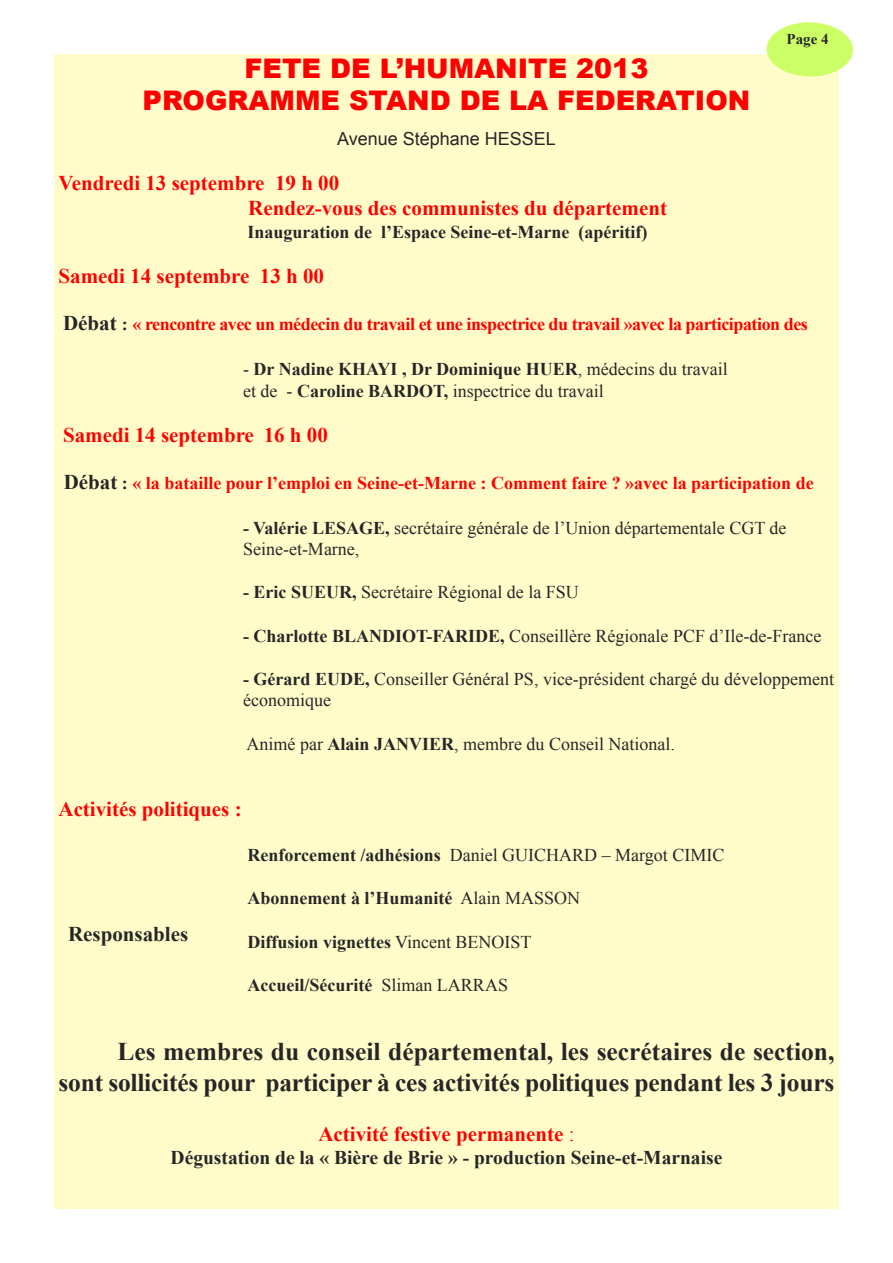
<style>
.page{position:relative;width:893px;height:1263px;background:#fff}
.page>*{position:absolute;margin:0;border:0;box-sizing:border-box;transform-origin:0 0}
.t1{font:900 27px/32.4px "Arial";color:#f00;text-align:center}
.t2{font:700 25.5px/30.6px "Times New Roman";letter-spacing:-.01em;color:#272627;text-align:right}
.t3{font:700 21px/25.2px "Times New Roman";color:#f00}
.t4{font:700 21px "Times New Roman";color:#272627}
.t5{font:700 19.5px "Times New Roman";color:#272627}
.t6{font:18px/21.6px "Times New Roman";color:#272627}
.t7{font:700 18px "Times New Roman";color:#272627}
.t8{font:700 18px "Times New Roman";letter-spacing:-.025em;color:#f00}
.t9{font:700 18px "Times New Roman";color:#f00}
.t10{font:18px "Arial";color:#272627}
.t11{font:700 15px "Times New Roman";color:#272627}
.s1{font-size:21px;color:#272627}
.s2{color:#272627}
.s3{font-weight:700}
.s4{font-weight:400}
</style>
<div class="page">
<div style="left:54px;top:54px;width:785px;height:1155px;background:#fffcca"></div>
<div style="left:766px;top:22px;width:87px;height:55px;background:#cf6;border-radius:50%"></div>
<p class="t11" style="left:786px;top:31px;width:44px">Page 4</p>
<h1 class="t1" style="left:143px;top:51px;width:609px">FETE DE L’HUMANITE 2013<br>PROGRAMME STAND DE LA FEDERATION</h1>
<p class="t10" style="left:337px;top:129px;width:220px">Avenue Stéphane HESSEL</p>
<p class="t3" style="left:248px;top:170px;width:420px;text-indent:-190px">Vendredi 13 septembre 19 h 00<br>Rendez-vous des communistes du département</p>
<p class="t7" style="left:248px;top:222px;width:401px">Inauguration de l’Espace Seine-et-Marne (apéritif)</p>
<p class="t3" style="left:58px;top:264px;width:267px">Samedi 14 septembre 13 h 00</p>
<p class="t8" style="left:63px;top:314px;width:746px"><span class="s1">Débat</span> <span class="s2">:</span> « rencontre avec un médecin du travail et une inspectrice du travail »avec la participation des</p>
<p class="t6" style="left:243px;top:358px;width:486px">- <span class="s3">Dr Nadine KHAYI , Dr Dominique HUER</span>, médecins du travail et de - <span class="s3">Caroline BARDOT,</span> inspectrice du travail</p>
<p class="t3" style="left:63px;top:422px;width:266px">Samedi 14 septembre 16 h 00</p>
<p class="t9" style="left:64px;top:472px;width:751px"><span class="s1">Débat</span> <span class="s2">:</span> « la bataille pour l’emploi en Seine-et-Marne : Comment faire ? »avec la participation de</p>
<p class="t6" style="left:243px;top:517px;width:545px"><span class="s3">- Valérie LESAGE,</span> secrétaire générale de l’Union départementale CGT de<br>Seine-et-Marne,</p>
<p class="t6" style="left:243px;top:581px;width:337px"><span class="s3">- Eric SUEUR,</span> Secrétaire Régional de la FSU</p>
<p class="t6" style="left:243px;top:625px;width:580px"><span class="s3">- Charlotte BLANDIOT-FARIDE,</span> Conseillère Régionale PCF d’Ile-de-France</p>
<p class="t6" style="left:243px;top:668px;width:593px"><span class="s3">- Gérard EUDE,</span> Conseiller Général PS, vice-président chargé du développement économique</p>
<p class="t6" style="left:247px;top:733px;width:430px">Animé par <span class="s3">Alain JANVIER</span>, membre du Conseil National.</p>
<p class="t3" style="left:58px;top:796px;width:185px">Activités politiques :</p>
<p class="t4" style="left:68px;top:922px;width:122px">Responsables</p>
<p class="t6" style="left:248px;top:844px;width:478px"><span class="s3">Renforcement /adhésions</span> Daniel GUICHARD – Margot CIMIC</p>
<p class="t7" style="left:247px;top:888px;width:334px">Abonnement à l’Humanité <span class="s4">Alain MASSON</span></p>
<p class="t7" style="left:247px;top:931px;width:286px">Diffusion vignettes <span class="s4">Vincent BENOIST</span></p>
<p class="t7" style="left:247px;top:975px;width:262px">Accueil/Sécurité <span class="s4">Sliman LARRAS</span></p>
<h2 class="t2" style="left:58px;top:1036px;width:777px">Les membres du conseil départemental, les secrétaires de section,<br>sont sollicités pour participer à ces activités politiques pendant les 3 jours</h2>
<p class="t3" style="left:318px;top:1121px;width:257px">Activité festive permanente <span class="s4">:</span></p>
<p class="t5" style="left:171px;top:1147px;width:553px">Dégustation de la « Bière de Brie » - production Seine-et-Marnaise</p>
</div>
